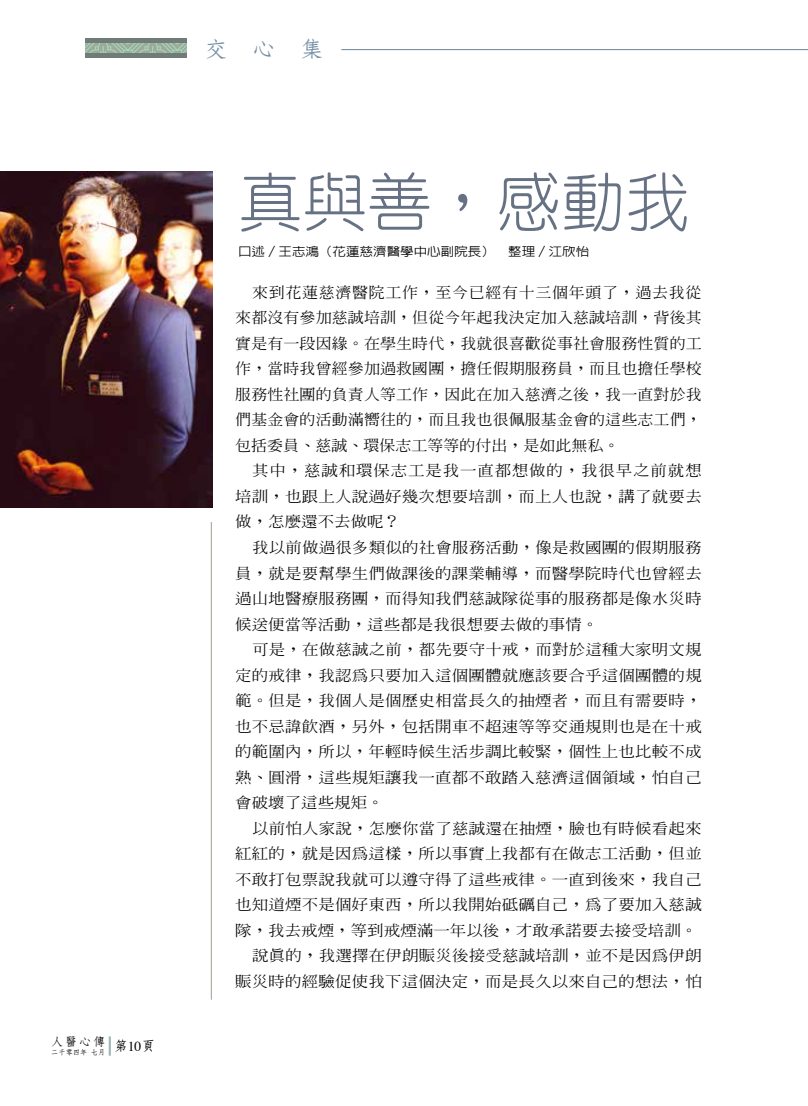
<style>
.page{position:relative;width:808px;height:1106px;background:#fff}
.page>*{position:absolute;margin:0;border:0;box-sizing:border-box;transform-origin:0 0}
.t1{font:300 64.5px "Yen Round";color:#667284}
.t2{font:700 21.6px "Nan Sung";color:#738da3;scale:1.11 1}
.t3{font:500 14.85px/25.5px "Inn Ming";letter-spacing:.01em;color:#000;text-align:justify;scale:1.11 1}
.t4{font:500 14.85px/25.5px "Inn Ming";letter-spacing:.01em;color:#000;text-align:justify;scale:1.08 1}
.t5{font:500 12.15px "Lin Gothic";color:#000;scale:1.11 1}
.t6{font:700 11.7px "Nan Sung";color:#000;scale:1.05 1}
.t7{font:700 7.2px "Nan Sung";color:#000}
</style>
<div class="page">
<svg style="left:109px;top:1036px;width:2px;height:19px"></svg>
<svg style="left:85px;top:38px;width:101px;height:20px"></svg>
<svg style="left:85px;top:44px;width:101px;height:8px"></svg>
<hr style="left:341px;top:49px;width:467px;height:1px;background:#69869d">
<hr style="left:211px;top:522px;width:1px;height:477px;background:#96a192">
<img style="left:0;top:171px;width:212px;height:337px">
<p class="t6" style="left:51px;top:1035px;width:53px">人醫心傳</p>
<p class="t7" style="left:51px;top:1048px;width:105px">二千零四年 七月 <sup>第</sup><sup>10</sup><sup>頁</sup></p>
<h2 class="t2" style="left:204px;top:38px;width:110px">交 心 集</h2>
<h1 class="t1" style="left:238px;top:170px;width:453px">真與善，感動我</h1>
<p class="t5" style="left:238px;top:245px;width:318px">口述／王志鴻（花蓮慈濟醫學中心副院長） 整理／江欣怡</p>
<p class="t4" style="left:235px;top:279px;width:433px;text-indent:17px">來到花蓮慈濟醫院工作，至今已經有十三個年頭了，過去我從來都沒有參加慈誠培訓，但從今年起我決定加入慈誠培訓，背後其實是有一段因緣。在學生時代，我就很喜歡從事社會服務性質的工作，當時我曾經參加過救國團，擔任假期服務員，而且也擔任學校服務性社團的負責人等工作，因此在加入慈濟之後，我一直對於我們基金會的活動滿嚮往的，而且我也很佩服基金會的這些志工們，包括委員、慈誠、環保志工等等的付出，是如此無私。</p>
<p class="t3" style="left:235px;top:458px;width:422px;text-indent:17px">其中，慈誠和環保志工是我一直都想做的，我很早之前就想培訓，也跟上人說過好幾次想要培訓，而上人也說，講了就要去做，怎麼還不去做呢？</p>
<p class="t3" style="left:235px;top:534px;width:422px;text-indent:17px">我以前做過很多類似的社會服務活動，像是救國團的假期服務員，就是要幫學生們做課後的課業輔導，而醫學院時代也曾經去過山地醫療服務團，而得知我們慈誠隊從事的服務都是像水災時候送便當等活動，這些都是我很想要去做的事情。</p>
<p class="t3" style="left:235px;top:636px;width:422px;text-indent:17px">可是，在做慈誠之前，都先要守十戒，而對於這種大家明文規定的戒律，我認為只要加入這個團體就應該要合乎這個團體的規範。但是，我個人是個歷史相當長久的抽煙者，而且有需要時，也不忌諱飲酒，另外，包括開車不超速等等交通規則也是在十戒的範圍內，所以，年輕時候生活步調比較緊，個性上也比較不成熟、圓滑，這些規矩讓我一直都不敢踏入慈濟這個領域，怕自己會破壞了這些規矩。</p>
<p class="t3" style="left:252px;top:815px;width:406px">以前怕人家說，怎麼你當了慈誠還在抽煙，臉也有時候看起來</p>
<p class="t3" style="left:235px;top:841px;width:422px">紅紅的，就是因為這樣，所以事實上我都有在做志工活動，但並</p>
<p class="t3" style="left:235px;top:866px;width:422px">不敢打包票說我就可以遵守得了這些戒律。一直到後來，我自己</p>
<p class="t3" style="left:235px;top:892px;width:422px">也知道煙不是個好東西，所以我開始砥礪自己，為了要加入慈誠</p>
<p class="t3" style="left:235px;top:917px;width:418px">隊，我去戒煙，等到戒煙滿一年以後，才敢承諾要去接受培訓。</p>
<p class="t3" style="left:252px;top:943px;width:406px">說真的，我選擇在伊朗賑災後接受慈誠培訓，並不是因為伊朗</p>
<p class="t3" style="left:235px;top:968px;width:422px">賑災時的經驗促使我下這個決定，而是長久以來自己的想法，怕</p>
</div>
